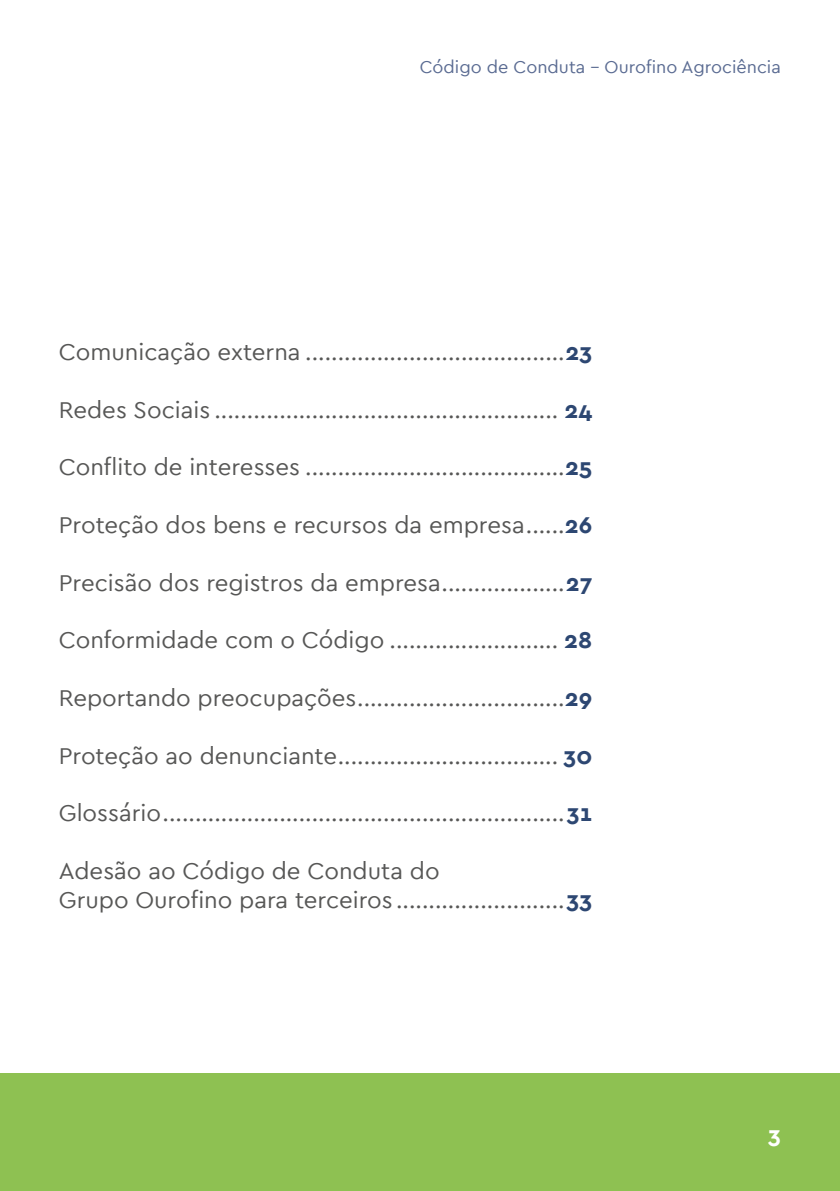
<style>
.page{position:relative;width:840px;height:1191px;background:#fff}
.page>*{position:absolute;margin:0;border:0;box-sizing:border-box;transform-origin:0 0}
.t1{font:24px/28.8px "Cera PRO";color:#575756}
.t2{font:700 24px "Cera PRO";color:#fff}
.t3{font:18px "Cera PRO";color:#5a6b92}
.s1{font-weight:700;color:#2d4772}
</style>
<div class="page">
<div style="left:0;top:1073px;width:839px;height:118px;background:#8ec152"></div>
<p class="t3" style="left:419px;top:55px;width:362px">Código de Conduta - Ourofino Agrociência</p>
<p class="t1" style="left:59px;top:337px;width:534px">Comunicação externa ........................................<span class="s1">23</span></p>
<p class="t1" style="left:59px;top:394px;width:534px">Redes Sociais ..................................................... <span class="s1">24</span></p>
<p class="t1" style="left:59px;top:452px;width:534px">Conflito de interesses ........................................<span class="s1">25</span></p>
<p class="t1" style="left:59px;top:509px;width:534px">Proteção dos bens e recursos da empresa......<span class="s1">26</span></p>
<p class="t1" style="left:59px;top:567px;width:534px">Precisão dos registros da empresa...................<span class="s1">27</span></p>
<p class="t1" style="left:59px;top:625px;width:534px">Conformidade com o Código .......................... <span class="s1">28</span></p>
<p class="t1" style="left:59px;top:682px;width:534px">Reportando preocupações................................<span class="s1">29</span></p>
<p class="t1" style="left:59px;top:740px;width:534px">Proteção ao denunciante.................................. <span class="s1">30</span></p>
<p class="t1" style="left:59px;top:797px;width:534px">Glossário..............................................................<span class="s1">31</span></p>
<p class="t1" style="left:59px;top:855px;width:534px">Adesão ao Código de Conduta do<br>Grupo Ourofino para terceiros ..........................<span class="s1">33</span></p>
<p class="t2" style="left:767px;top:1118px;width:14px">3</p>
</div>
